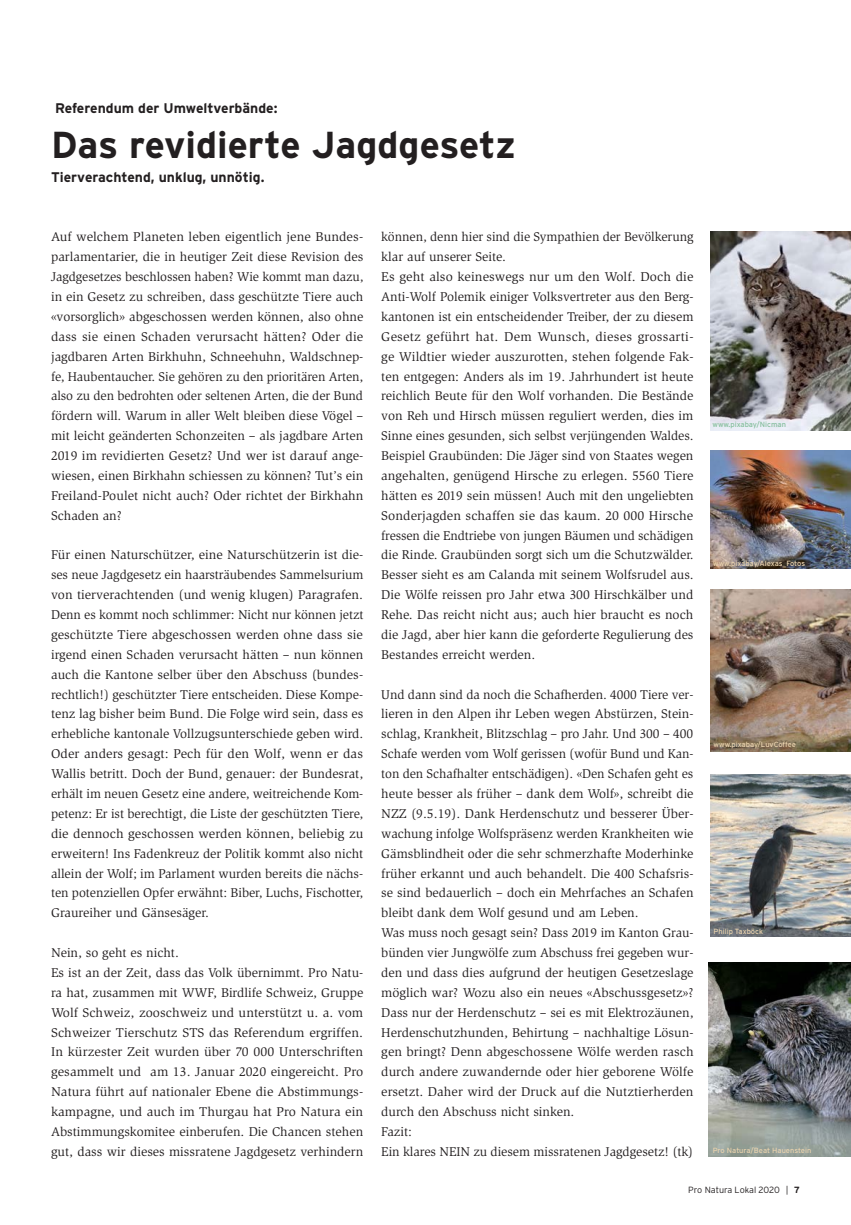
<style>
.page{position:relative;width:851px;height:1225px;background:#fff}
.page>*{position:absolute;margin:0;border:0;box-sizing:border-box;transform-origin:0 0}
._01_Haupttitel{font:700 37.5px "Interstate";color:#231f20}
._04_Zwischentitel{font:700 13.95px "Interstate";color:#231f20}
._01_Haupttitel-2{font:700 13.95px "Interstate";color:#231f20}
._04_Zwischentitel-2{font:13.05px/19.8px "Slimbach Std";color:#231f20;text-align:justify}
.t1{font:300 9px "Interstate";letter-spacing:-.01em;color:#231f20}
._05_Bildlegende{font:7.5px "Interstate";color:#ead3ae}
._05_Bildlegende-2{font:7.5px "Interstate";color:#84be9c}
.s1{font-weight:700}
</style>
<div class="page">
<img style="left:710px;top:774px;width:140px;height:162px">
<img style="left:708px;top:962px;width:142px;height:195px">
<img style="left:710px;top:451px;width:140px;height:118px">
<img style="left:710px;top:231px;width:140px;height:199px">
<img style="left:710px;top:589px;width:140px;height:162px">
<p class="_01_Haupttitel-2" style="left:55px;top:100px;width:224px">Referendum der Umweltverbände:</p>
<p class="_01_Haupttitel" style="left:51px;top:122px;width:466px">Das revidierte Jagdgesetz</p>
<p class="_04_Zwischentitel" style="left:51px;top:168px;width:215px">Tierverachtend, unklug, unnötig.</p>
<p class="_04_Zwischentitel-2" style="left:51px;top:227px;width:314px">Auf welchem Planeten leben eigentlich jene Bundes&shy;parlamentarier, die in heutiger Zeit diese Revision des Jagdgesetzes beschlossen haben? Wie kommt man dazu, in ein Gesetz zu schreiben, dass geschützte Tiere auch «vorsorglich» abgeschossen werden können, also ohne dass sie einen Schaden verursacht hätten? Oder die jagdbaren Arten Birkhuhn, Schneehuhn, Waldschnep&shy;fe, Haubentaucher. Sie gehören zu den prioritären Arten, also zu den bedrohten oder seltenen Arten, die der Bund fördern will. Warum in aller Welt bleiben diese Vögel – mit leicht geänderten Schonzeiten – als jagdbare Arten 2019 im revidierten Gesetz? Und wer ist darauf ange&shy;wiesen, einen Birkhahn schiessen zu können? Tut’s ein Freiland-Poulet nicht auch? Oder richtet der Birkhahn Schaden an?</p>
<p class="_04_Zwischentitel-2" style="left:51px;top:545px;width:314px">Für einen Naturschützer, eine Naturschützerin ist die&shy;ses neue Jagdgesetz ein haarsträubendes Sammelsurium von tierverachtenden (und wenig klugen) Paragrafen.<br>Denn es kommt noch schlimmer: Nicht nur können jetzt geschützte Tiere abgeschossen werden ohne dass sie irgend einen Schaden verursacht hätten – nun können auch die Kantone selber über den Abschuss (bundes&shy;rechtlich!) geschützter Tiere entscheiden. Diese Kompe&shy;tenz lag bisher beim Bund. Die Folge wird sein, dass es erhebliche kantonale Vollzugsunterschiede geben wird.<br>Oder anders gesagt: Pech für den Wolf, wenn er das Wallis betritt. Doch der Bund, genauer: der Bundesrat, erhält im neuen Gesetz eine andere, weitreichende Kom&shy;petenz: Er ist berechtigt, die Liste der geschützten Tiere, die dennoch geschossen werden können, beliebig zu erweitern! Ins Fadenkreuz der Politik kommt also nicht allein der Wolf; im Parlament wurden bereits die nächs&shy;ten potenziellen Opfer erwähnt: Biber, Luchs, Fischotter, Graureiher und Gänsesäger.</p>
<p class="_04_Zwischentitel-2" style="left:51px;top:943px;width:129px">Nein, so geht es nicht.</p>
<p class="_04_Zwischentitel-2" style="left:51px;top:962px;width:314px">Es ist an der Zeit, dass das Volk übernimmt. Pro Natu&shy;ra hat, zusammen mit WWF, Birdlife Schweiz, Gruppe Wolf Schweiz, zooschweiz und unterstützt u. a. vom Schweizer Tierschutz STS das Referendum ergriffen.<br>In kürzester Zeit wurden über 70 000 Unterschriften gesammelt und am 13. Januar 2020 eingereicht. Pro Natura führt auf nationaler Ebene die Abstimmungs&shy;kampagne, und auch im Thurgau hat Pro Natura ein Abstimmungskomitee einberufen. Die Chancen stehen gut, dass wir dieses missratene Jagdgesetz verhindern</p>
<p class="_04_Zwischentitel-2" style="left:381px;top:227px;width:313px">können, denn hier sind die Sympathien der Bevölkerung klar auf unserer Seite.</p>
<p class="_04_Zwischentitel-2" style="left:381px;top:267px;width:314px">Es geht also keineswegs nur um den Wolf. Doch die Anti-Wolf Polemik einiger Volksvertreter aus den Berg&shy;kantonen ist ein entscheidender Treiber, der zu diesem Gesetz geführt hat. Dem Wunsch, dieses grossarti&shy;ge Wildtier wieder auszurotten, stehen folgende Fak&shy;ten entgegen: Anders als im 19. Jahrhundert ist heute reichlich Beute für den Wolf vorhanden. Die Bestände von Reh und Hirsch müssen reguliert werden, dies im Sinne eines gesunden, sich selbst verjüngenden Waldes.<br>Beispiel Graubünden: Die Jäger sind von Staates wegen angehalten, genügend Hirsche zu erlegen. 5560 Tiere hätten es 2019 sein müssen! Auch mit den ungeliebten Sonderjagden schaffen sie das kaum. 20 000 Hirsche fressen die Endtriebe von jungen Bäumen und schädigen die Rinde. Graubünden sorgt sich um die Schutzwälder.<br>Besser sieht es am Calanda mit seinem Wolfsrudel aus.<br>Die Wölfe reissen pro Jahr etwa 300 Hirschkälber und Rehe. Das reicht nicht aus; auch hier braucht es noch die Jagd, aber hier kann die geforderte Regulierung des Bestandes erreicht werden.</p>
<p class="_04_Zwischentitel-2" style="left:381px;top:684px;width:314px">Und dann sind da noch die Schafherden. 4000 Tiere ver&shy;lieren in den Alpen ihr Leben wegen Abstürzen, Stein&shy;schlag, Krankheit, Blitzschlag – pro Jahr. Und 300 – 400<br>Schafe werden vom Wolf gerissen (wofür Bund und Kan&shy;ton den Schafhalter entschädigen). «Den Schafen geht es heute besser als früher – dank dem Wolf», schreibt die NZZ (9.5.19). Dank Herdenschutz und besserer Über&shy;wachung infolge Wolfspräsenz werden Krankheiten wie Gämsblindheit oder die sehr schmerzhafte Moderhinke früher erkannt und auch behandelt. Die 400 Schafsris&shy;se sind bedauerlich – doch ein Mehrfaches an Schafen bleibt dank dem Wolf gesund und am Leben.</p>
<p class="_04_Zwischentitel-2" style="left:381px;top:923px;width:314px">Was muss noch gesagt sein? Dass 2019 im Kanton Grau&shy;bünden vier Jungwölfe zum Abschuss frei gegeben wur&shy;den und dass dies aufgrund der heutigen Gesetzeslage möglich war? Wozu also ein neues «Abschussgesetz»?<br>Dass nur der Herdenschutz – sei es mit Elektrozäunen, Herdenschutzhunden, Behirtung – nachhaltige Lösun&shy;gen bringt? Denn abgeschossene Wölfe werden rasch durch andere zuwandernde oder hier geborene Wölfe ersetzt. Daher wird der Druck auf die Nutztierherden durch den Abschuss nicht sinken.</p>
<p class="_04_Zwischentitel-2" style="left:381px;top:1121px;width:32px">Fazit:</p>
<p class="_04_Zwischentitel-2" style="left:381px;top:1141px;width:313px">Ein klares NEIN zu diesem missratenen Jagdgesetz! (tk)</p>
<p class="t1" style="left:688px;top:1184px;width:113px">Pro Natura Lokal 2020 | <span class="s1">7</span></p>
<p class="_05_Bildlegende-2" style="left:712px;top:420px;width:75px">www.pixabay/Nicman</p>
<p class="_05_Bildlegende" style="left:713px;top:558px;width:93px">www.pixabay/Alexas_Fotos</p>
<p class="_05_Bildlegende" style="left:713px;top:740px;width:84px">www.pixabay/LuvCoffee</p>
<p class="_05_Bildlegende" style="left:713px;top:926px;width:51px">Philip Taxböck</p>
<p class="_05_Bildlegende" style="left:712px;top:1146px;width:100px">Pro Natura/Beat Hauenstein</p>
</div>
